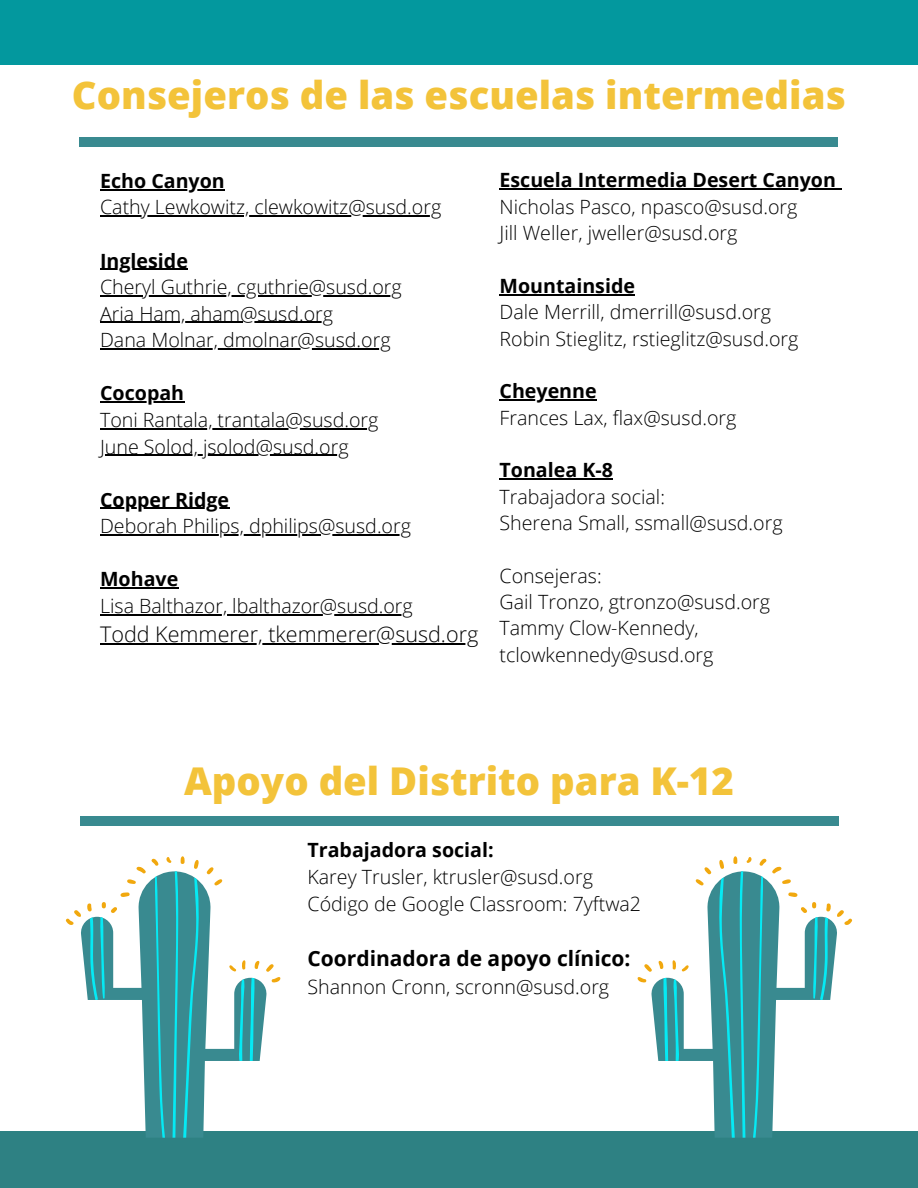
<style>
.page{position:relative;width:918px;height:1188px;background:#fff}
.page>*{position:absolute;margin:0;border:0;box-sizing:border-box;transform-origin:0 0}
.t1{font:800 38.25px "Open Sans";color:#f3c33a}
.t2{font:300 21.6px "Open Sans";color:#000}
.t3{font:700 21px "Open Sans";color:#000}
.t4{font:300 19.65px/26.4px "Open Sans";color:#000}
.t5{font:700 19.65px "Open Sans";color:#000}
</style>
<div class="page">
<div style="left:0;top:1131px;width:918px;height:57px;background:#2e8183"></div>
<div style="left:0;top:0;width:918px;height:64px;background:#03989e"></div>
<div style="left:79px;top:138px;width:759px;height:9px;background:#398a90"></div>
<div style="left:80px;top:817px;width:759px;height:9px;background:#398a90"></div>
<svg style="left:81px;top:881px;width:186px;height:256px"></svg>
<svg style="left:206px;top:867px;width:17px;height:19px"></svg>
<svg style="left:229px;top:960px;width:17px;height:12px"></svg>
<svg style="left:255px;top:961px;width:5px;height:9px"></svg>
<svg style="left:266px;top:964px;width:15px;height:19px"></svg>
<svg style="left:66px;top:910px;width:15px;height:15px"></svg>
<svg style="left:87px;top:856px;width:112px;height:282px"></svg>
<svg style="left:238px;top:978px;width:17px;height:83px"></svg>
<hr style="left:100px;top:189px;width:125px;height:1px;background:#000">
<hr style="left:100px;top:216px;width:342px;height:1px;background:#000">
<hr style="left:100px;top:269px;width:88px;height:1px;background:#000">
<hr style="left:100px;top:295px;width:302px;height:1px;background:#000">
<hr style="left:100px;top:322px;width:233px;height:1px;background:#000">
<hr style="left:100px;top:348px;width:291px;height:2px;background:#000">
<hr style="left:100px;top:402px;width:84px;height:1px;background:#000">
<hr style="left:100px;top:428px;width:279px;height:1px;background:#000">
<hr style="left:100px;top:455px;width:249px;height:1px;background:#000">
<hr style="left:100px;top:508px;width:129px;height:1px;background:#000">
<hr style="left:100px;top:534px;width:311px;height:2px;background:#000">
<hr style="left:100px;top:588px;width:78px;height:1px;background:#000">
<hr style="left:100px;top:614px;width:313px;height:1px;background:#000">
<hr style="left:100px;top:643px;width:378px;height:1px;background:#000">
<hr style="left:500px;top:189px;width:336px;height:1px;background:#000">
<hr style="left:500px;top:294px;width:135px;height:1px;background:#000">
<hr style="left:500px;top:399px;width:97px;height:2px;background:#000">
<hr style="left:500px;top:479px;width:113px;height:1px;background:#000">
<svg style="left:651px;top:881px;width:186px;height:256px"></svg>
<svg style="left:695px;top:867px;width:17px;height:19px"></svg>
<svg style="left:672px;top:960px;width:17px;height:12px"></svg>
<svg style="left:658px;top:961px;width:5px;height:9px"></svg>
<svg style="left:637px;top:964px;width:15px;height:19px"></svg>
<svg style="left:837px;top:910px;width:15px;height:15px"></svg>
<svg style="left:719px;top:856px;width:112px;height:282px"></svg>
<svg style="left:663px;top:978px;width:17px;height:83px"></svg>
<h1 class="t1" style="left:72px;top:69px;width:776px">Consejeros de las escuelas intermedias</h1>
<p class="t5" style="left:100px;top:167px;width:126px">Echo Canyon</p>
<p class="t4" style="left:100px;top:194px;width:343px">Cathy Lewkowitz, clewkowitz@susd.org</p>
<p class="t5" style="left:100px;top:247px;width:89px">Ingleside</p>
<p class="t4" style="left:100px;top:273px;width:303px">Cheryl Guthrie, cguthrie@susd.org<br>Aria Ham, aham@susd.org<br>Dana Molnar, dmolnar@susd.org</p>
<p class="t5" style="left:100px;top:379px;width:86px">Cocopah</p>
<p class="t4" style="left:100px;top:406px;width:280px">Toni Rantala, trantala@susd.org<br>June Solod, jsolod@susd.org</p>
<p class="t5" style="left:100px;top:486px;width:131px">Copper Ridge</p>
<p class="t4" style="left:100px;top:512px;width:312px">Deborah Philips, dphilips@susd.org</p>
<p class="t5" style="left:100px;top:565px;width:80px">Mohave</p>
<p class="t4" style="left:100px;top:592px;width:314px">Lisa Balthazor, lbalthazor@susd.org</p>
<p class="t2" style="left:100px;top:619px;width:380px">Todd Kemmerer, tkemmerer@susd.org</p>
<p class="t5" style="left:500px;top:167px;width:338px">Escuela Intermedia Desert Canyon</p>
<p class="t4" style="left:500px;top:193px;width:299px">Nicholas Pasco, npasco@susd.org<br>Jill Weller, jweller@susd.org</p>
<p class="t5" style="left:500px;top:272px;width:137px">Mountainside</p>
<p class="t4" style="left:500px;top:298px;width:300px">Dale Merrill, dmerrill@susd.org<br>Robin Stieglitz, rstieglitz@susd.org</p>
<p class="t5" style="left:500px;top:377px;width:99px">Cheyenne</p>
<p class="t4" style="left:500px;top:404px;width:238px">Frances Lax, flax@susd.org</p>
<p class="t5" style="left:500px;top:456px;width:115px">Tonalea K-8</p>
<p class="t4" style="left:500px;top:483px;width:285px">Trabajadora social:<br>Sherena Small, ssmall@susd.org</p>
<p class="t4" style="left:500px;top:562px;width:272px">Consejeras:<br>Gail Tronzo, gtronzo@susd.org<br>Tammy Clow-Kennedy, tclowkennedy@susd.org</p>
<h1 class="t1" style="left:184px;top:755px;width:551px">Apoyo del Distrito para K-12</h1>
<p class="t5" style="left:308px;top:836px;width:188px">Trabajadora social:</p>
<p class="t4" style="left:308px;top:863px;width:335px;line-height:26.8px">Karey Trusler, ktrusler@susd.org<br>Código de Google Classroom: 7yftwa2</p>
<p class="t3" style="left:308px;top:944px;width:325px">Coordinadora de apoyo clínico:</p>
<p class="t4" style="left:308px;top:973px;width:303px">Shannon Cronn, scronn@susd.org</p>
</div>
